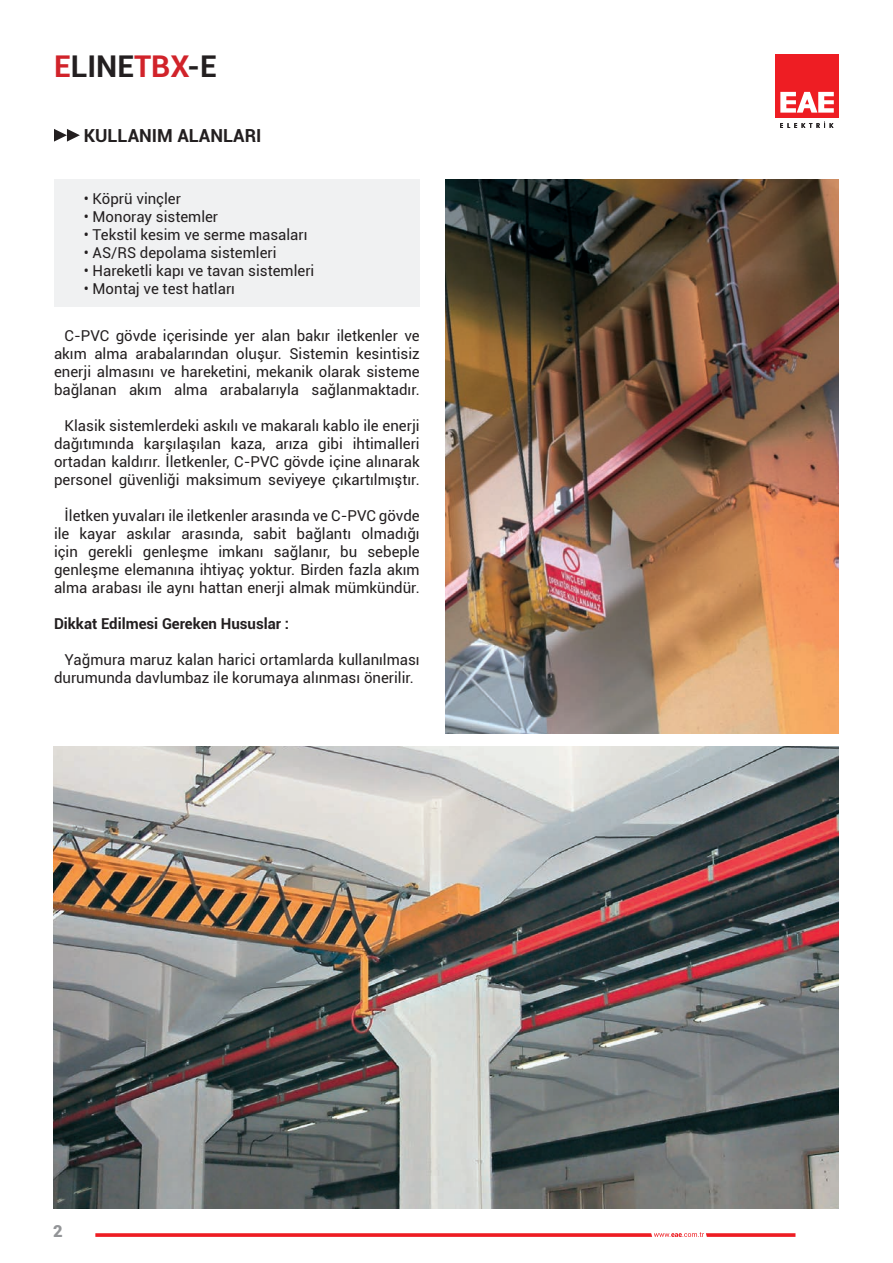
<style>
.page{position:relative;width:893px;height:1263px;background:#fff}
.page>*{position:absolute;margin:0;border:0;box-sizing:border-box;transform-origin:0 0}
.t1{font:700 30px "Roboto";color:#231f20}
.t2{font:700 18px "Roboto";color:#231f20}
.t3{font:900 16.5px "Roboto";color:#939598}
.t4{font:15px/18px "Roboto";color:#231f20;text-align:justify}
.t5{font:700 15px "Roboto";color:#231f20}
.s1{color:#d1232a}
</style>
<div class="page">
<svg style="left:95px;top:1232px;width:700px;height:5px"></svg>
<svg style="left:54px;top:129px;width:26px;height:13px"></svg>
<div style="left:775px;top:54px;width:64px;height:64px;background:#ee1d23"></div>
<svg style="left:780px;top:92px;width:54px;height:21px"></svg>
<svg style="left:780px;top:122px;width:53px;height:6px"></svg>
<div style="left:54px;top:179px;width:366px;height:128px;background:#f0f1f2"></div>
<img style="left:53px;top:746px;width:786px;height:463px">
<img style="left:445px;top:179px;width:394px;height:554px">
<h1 class="t1" style="left:54px;top:45px;width:164px"><span class="s1">E</span>LINE<span class="s1">TBX</span>-E</h1>
<p class="t2" style="left:84px;top:123px;width:179px">KULLANIM ALANLARI</p>
<p class="t4" style="left:84px;top:189px;width:99px">• Köprü vinçler</p>
<p class="t4" style="left:84px;top:207px;width:136px">• Monoray sistemler</p>
<p class="t4" style="left:84px;top:225px;width:225px">• Tekstil kesim ve serme masaları</p>
<p class="t4" style="left:84px;top:243px;width:194px">• AS/RS depolama sistemleri</p>
<p class="t4" style="left:84px;top:261px;width:232px">• Hareketli kapı ve tavan sistemleri</p>
<p class="t4" style="left:84px;top:279px;width:153px">• Montaj ve test hatları</p>
<p class="t4" style="left:54px;top:326px;width:367px;text-indent:11px">C-PVC gövde içerisinde yer alan bakır iletkenler ve akım alma arabalarından oluşur. Sistemin kesintisiz enerji almasını ve hareketini, mekanik olarak sisteme bağlanan akım alma arabalarıyla sağlanmaktadır.</p>
<p class="t4" style="left:54px;top:416px;width:367px;text-indent:11px">Klasik sistemlerdeki askılı ve makaralı kablo ile enerji dağıtımında karşılaşılan kaza, arıza gibi ihtimalleri ortadan kaldırır. İletkenler, C-PVC gövde içine alınarak personel güvenliği maksimum seviyeye çıkartılmıştır.</p>
<p class="t4" style="left:54px;top:506px;width:367px;text-indent:11px">İletken yuvaları ile iletkenler arasında ve C-PVC gövde ile kayar askılar arasında, sabit bağlantı olmadığı için gerekli genleşme imkanı sağlanır, bu sebeple genleşme elemanına ihtiyaç yoktur. Birden fazla akım alma arabası ile aynı hattan enerji almak mümkündür.</p>
<p class="t5" style="left:54px;top:613px;width:237px">Dikkat Edilmesi Gereken Hususlar :</p>
<p class="t4" style="left:54px;top:650px;width:367px;text-indent:11px">Yağmura maruz kalan harici ortamlarda kullanılması durumunda davlumbaz ile korumaya alınması önerilir.</p>
<p class="t3" style="left:53px;top:1219px;width:11px">2</p>
</div>
